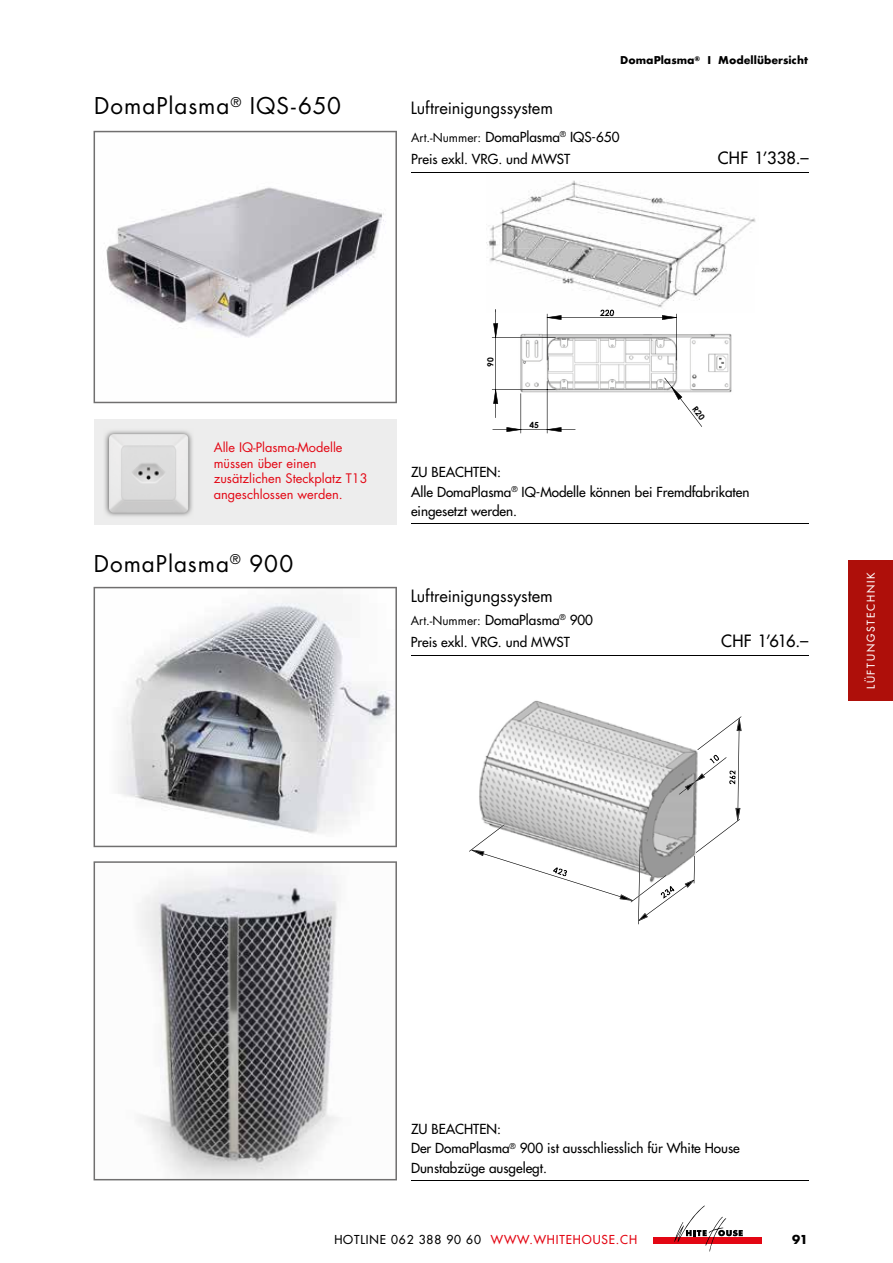
<style>
.page{position:relative;width:893px;height:1263px;background:#fff}
.page>*{position:absolute;margin:0;border:0;box-sizing:border-box;transform-origin:0 0}
.t1{font:22.5px "Futura";letter-spacing:.04em;color:#000}
.t2{font:16.5px "Futura";letter-spacing:-.01em;color:#000}
.t3{font:16.5px "Futura";letter-spacing:.01em;color:#000}
.t4{font:13.5px/19.5px "Futura";color:#000}
.t5{font:12.75px/15.8px "Futura";color:#e30613}
.t6{font:12px "Futura";letter-spacing:.07em;color:#000}
.t7{font:700 12px "Futura";color:#000}
.t8{font:700 10.5px "Futura";color:#000}
.t9{font:10.5px "Futura";letter-spacing:.17em;color:#fff}
.t10{font:700 8.4px "Century Gothic";letter-spacing:.005em;color:#000}
.s1{font-size:12px}
.s2{color:#e30613}
</style>
<div class="page">
<div style="left:653px;top:1238px;width:108px;height:6px;background:#e30613"></div>
<svg style="left:674px;top:1205px;width:69px;height:47px"></svg>
<svg style="left:94px;top:587px;width:303px;height:260px"></svg>
<svg style="left:94px;top:861px;width:303px;height:319px"></svg>
<img style="left:515px;top:700px;width:227px;height:225px">
<svg style="left:469px;top:716px;width:272px;height:208px"></svg>
<svg style="left:94px;top:131px;width:303px;height:272px"></svg>
<hr style="left:411px;top:172px;width:398px;height:1px;background:#000">
<hr style="left:411px;top:1180px;width:398px;height:1px;background:#000">
<hr style="left:411px;top:524px;width:398px;height:1px;background:#000">
<img style="left:491px;top:334px;width:241px;height:100px">
<img style="left:486px;top:180px;width:270px;height:69px">
<img style="left:489px;top:249px;width:238px;height:59px">
<div style="left:848px;top:561px;width:45px;height:140px;background:#ae0f0a"></div>
<hr style="left:411px;top:655px;width:397px;height:1px;background:#000">
<div style="left:94px;top:419px;width:303px;height:105px;background:#ededed"></div>
<img style="left:104px;top:430px;width:89px;height:87px">
<img style="left:109px;top:434px;width:79px;height:79px">
<svg style="left:492px;top:309px;width:213px;height:124px"></svg>
<h1 class="t1" style="left:94px;top:92px;width:248px">DomaPlasma<sup>®</sup> IQS-650</h1>
<p class="t2" style="left:411px;top:98px;width:144px">Luftreinigungssystem</p>
<p class="t8" style="left:620px;top:53px;width:189px">DomaPlasma<sup>®</sup> I Modellübersicht</p>
<p class="t4" style="left:411px;top:126px;width:210px;line-height:22.5px"><span class="s1">Art.-Nummer:</span> DomaPlasma<sup>®</sup> IQS-650<br>Preis exkl. VRG. und MWST</p>
<p class="t3" style="left:718px;top:148px;width:92px">CHF 1’338.–</p>
<p class="t5" style="left:214px;top:439px;width:155px">Alle IQ-Plasma-Modelle müssen über einen zusätzlichen Steckplatz T13 angeschlossen werden.</p>
<h1 class="t1" style="left:94px;top:549px;width:201px">DomaPlasma<sup>®</sup> 900</h1>
<p class="t10" style="left:484px;top:367px;width:11px;rotate:-90deg">90</p>
<p class="t10" style="left:529px;top:418px;width:11px">45</p>
<p class="t10" style="left:600px;top:306px;width:16px">220</p>
<p class="t4" style="left:411px;top:462px;width:340px">ZU BEACHTEN:<br>Alle DomaPlasma<sup>®</sup> IQ-Modelle können bei Fremdfabrikaten eingesetzt werden.</p>
<p class="t2" style="left:411px;top:585px;width:144px">Luftreinigungssystem</p>
<p class="t4" style="left:411px;top:608px;width:184px;line-height:22.5px"><span class="s1">Art.-Nummer:</span> DomaPlasma<sup>®</sup> 900<br>Preis exkl. VRG. und MWST</p>
<p class="t3" style="left:721px;top:630px;width:88px">CHF 1’616.–</p>
<p class="t9" style="left:864px;top:689px;width:118px;rotate:-90deg">LÜFTUNGSTECHNIK</p>
<p class="t4" style="left:411px;top:1119px;width:330px">ZU BEACHTEN:<br>Der DomaPlasma<sup>®</sup> 900 ist ausschliesslich für White House<br>Dunstabzüge ausgelegt.</p>
<p class="t6" style="left:334px;top:1232px;width:304px">HOTLINE 062 388 90 60 <span class="s2">WWW.WHITEHOUSE.CH</span></p>
<p class="t7" style="left:792px;top:1231px;width:17px">91</p>
</div>
